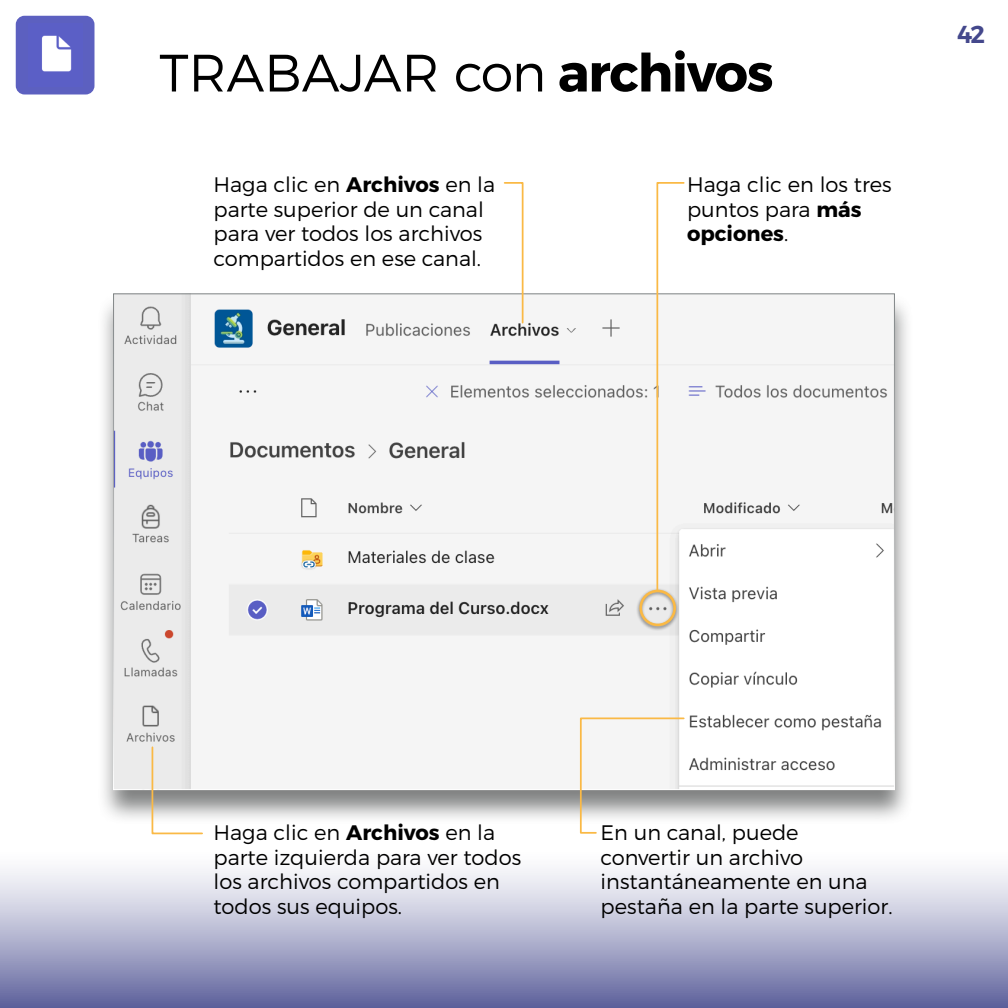
<style>
.page{position:relative;width:1008px;height:1008px;background:#fff}
.page>*{position:absolute;margin:0;border:0;box-sizing:border-box;transform-origin:0 0}
.t1{font:52.5px "Trueno Lt";color:#000}
.None-2{font:24.5px "Trueno S Bd";color:#44488c}
.texto-general{font:21px/24.5px "Trueno Lt";color:#000}
.s1{font-family:"Trueno Bd"}
</style>
<div class="page">
<div style="left:0;top:847px;width:1008px;height:161px;background:linear-gradient(to bottom,#fff,#6467a0)"></div>
<div style="left:97px;top:293px;width:817px;height:532px;background:#575959;opacity:.75"></div>
<img style="left:115px;top:296px;width:778px;height:492px">
<div style="left:16px;top:16px;width:78px;height:78px;background:#5c60c0;border-radius:9px"></div>
<img style="left:42px;top:35px;width:30px;height:37px">
<div style="left:636px;top:588px;width:43px;height:43px;background:#000;opacity:.5"></div>
<div style="left:639px;top:590px;width:37px;height:36px;border:3px solid #fab945;border-radius:50%"></div>
<svg style="left:151px;top:746px;width:53px;height:89px"></svg>
<svg style="left:503px;top:182px;width:21px;height:142px"></svg>
<svg style="left:656px;top:182px;width:30px;height:411px"></svg>
<svg style="left:579px;top:717px;width:107px;height:117px"></svg>
<p class="t1" style="left:159px;top:41px;width:616px">TRABAJAR con <span class="s1">archivos</span></p>
<p class="texto-general" style="left:214px;top:172px;width:283px">Haga clic en <span class="s1">Archivos</span> en la parte superior de un canal para ver todos los archivos compartidos en ese canal.</p>
<p class="texto-general" style="left:687px;top:172px;width:206px">Haga clic en los tres puntos para <span class="s1">más opciones</span>.</p>
<p class="None-2" style="left:957px;top:19px;width:30px">42</p>
<p class="texto-general" style="left:214px;top:820px;width:309px">Haga clic en <span class="s1">Archivos</span> en la parte izquierda para ver todos los archivos compartidos en todos sus equipos.</p>
<p class="texto-general" style="left:601px;top:820px;width:291px">En un canal, puede convertir un archivo instantáneamente en una pestaña en la parte superior.</p>
</div>
